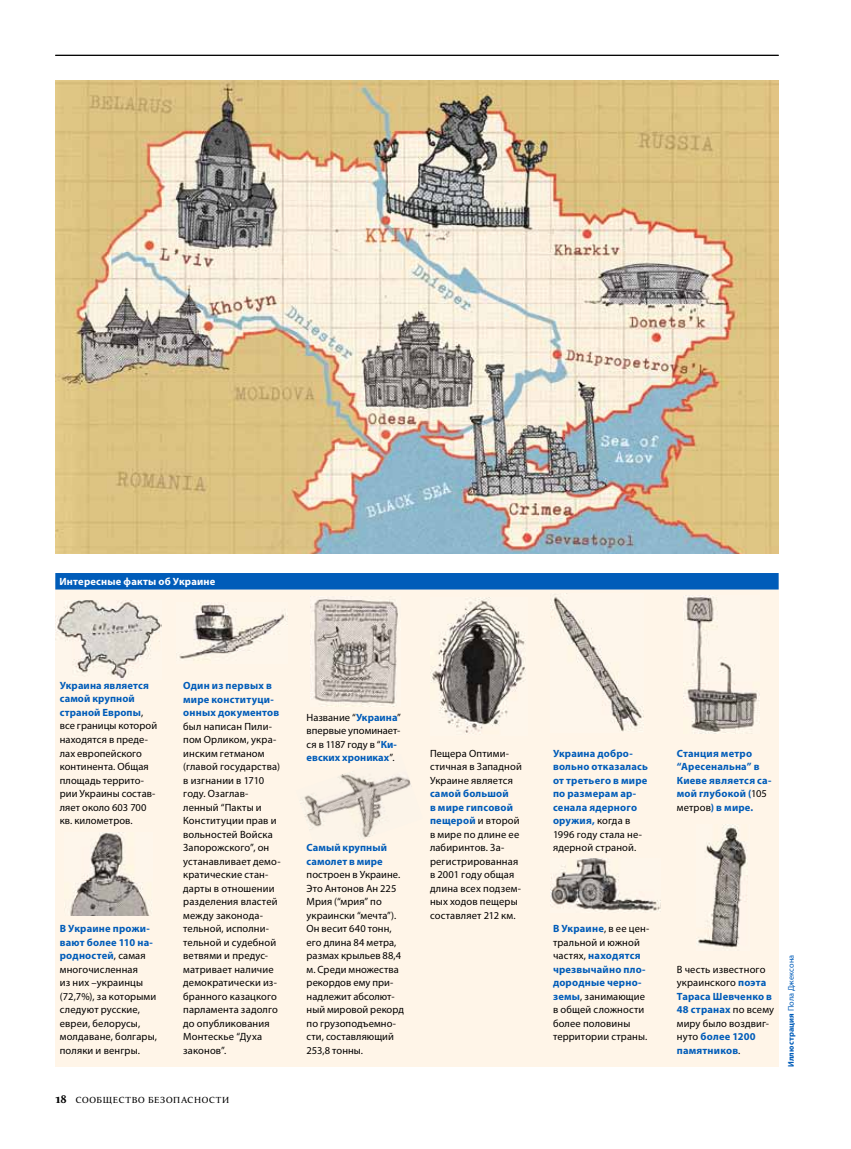
<style>
.page{position:relative;width:851px;height:1149px;background:#fff}
.page>*{position:absolute;margin:0;border:0;box-sizing:border-box;transform-origin:0 0}
.t1{font:10.5px/13.5px "Myriad Pro";letter-spacing:.01em;color:#000}
.t2{font:700 10.5px/13.5px "Myriad Pro";letter-spacing:.02em;color:#005cb9}
.t3{font:700 10.5px "Myriad Pro";letter-spacing:.02em;color:#fff}
.t4{font:9px "Le Monde Journal Cyr";letter-spacing:.075em;color:#000}
.t5{font:8.25px "Myriad Pro";letter-spacing:.015em;color:#005cb9}
.s1{font-weight:700;color:#005cb9}
.s2{font-weight:700;font-size:11.25px}
.s3{font-weight:400;color:#000}
.s4{font-weight:700}
</style>
<div class="page">
<div style="left:55px;top:577px;width:723px;height:490px;background:#fff5e8"></div>
<img style="left:55px;top:81px;width:723px;height:472px">
<img style="left:56px;top:600px;width:105px;height:79px">
<img style="left:310px;top:596px;width:88px;height:110px">
<img style="left:70px;top:832px;width:79px;height:83px">
<img style="left:550px;top:858px;width:110px;height:53px">
<img style="left:300px;top:774px;width:111px;height:65px">
<img style="left:551px;top:593px;width:93px;height:139px">
<img style="left:179px;top:604px;width:107px;height:55px">
<img style="left:430px;top:597px;width:96px;height:136px">
<img style="left:683px;top:595px;width:76px;height:138px">
<img style="left:698px;top:824px;width:50px;height:124px">
<hr style="left:55px;top:55px;width:723px;height:1px;background:#000">
<div style="left:55px;top:573px;width:723px;height:16px;background:#005cb9"></div>
<p class="t3" style="left:60px;top:574px;width:157px">Интересные факты об Украине</p>
<p class="t1" style="left:60px;top:678px;width:99px"><span class="s1">Украина является самой крупной страной Европы</span>, все границы которой находятся в преде&shy;лах европейского континента. Общая площадь террито&shy;рии Украины состав&shy;ляет около 603 700 кв. километров.</p>
<p class="t1" style="left:60px;top:921px;width:99px"><span class="s1">В Украине прожи&shy;вают более 110 на&shy;родностей</span>, самая многочисленная<br>из них –украинцы (72,7%), за которыми следуют русские, евреи, белорусы, молдаване, болгары, поляки и венгры.</p>
<p class="t2" style="left:183px;top:678px;width:97px">Один из первых в мире конституци&shy;онных документов</p>
<p class="t1" style="left:183px;top:718px;width:99px">был написан Пили&shy;пом Орликом, укра&shy;инским гетманом (главой государства) в изгнании в 1710 году. Озаглав&shy;ленный “Пакты и<br>Конституции прав и вольностей Войска<br>Запорожского”, он устанавливает демо&shy;кратические стан&shy;дарты в отношении разделения властей между законода&shy;тельной, исполни&shy;тельной и судебной ветвями и предус&shy;матривает наличие демократически из&shy;бранного казацкого парламента задолго до опубликования<br>Монтескье “Духа законов”.</p>
<p class="t4" style="left:55px;top:1093px;width:175px"><span class="s2">18</span> СООБЩЕСТВО БЕЗОПАСНОСТИ</p>
<p class="t1" style="left:306px;top:710px;width:96px">Название “<span class="s1">Украина</span>” впервые упоминает&shy;ся в 1187 году в “<span class="s1">Ки&shy;евских хрониках</span>”.</p>
<p class="t2" style="left:306px;top:840px;width:82px">Самый крупный самолет в мире</p>
<p class="t1" style="left:306px;top:867px;width:99px">построен в Украине.<br>Это Антонов Ан 225<br>Мрия (“мрия” по украински “мечта”).<br>Он весит 640 тонн, его длина 84 метра, размах крыльев 88,4 м. Среди множества рекордов ему при&shy;надлежит абсолют&shy;ный мировой рекорд по грузоподъемно&shy;сти, составляющий<br>253,8 тонны.</p>
<p class="t1" style="left:430px;top:746px;width:93px">Пещера Оптими&shy;стичная в Западной<br>Украине является</p>
<p class="t1" style="left:430px;top:786px;width:93px"><span class="s1">самой большой<br>в мире гипсовой пещерой</span> и второй в мире по длине ее лабиринтов. За&shy;регистрированная в 2001 году общая длина всех подзем&shy;ных ходов пещеры составляет 212 км.</p>
<p class="t2" style="left:553px;top:745px;width:96px">Украина добро&shy;вольно отказалась от третьего в мире по размерам ар&shy;сенала ядерного оружия, <span class="s3">когда в<br>1996 году стала не&shy;ядерной страной.</span></p>
<p class="t2" style="left:676px;top:745px;width:96px">Станция метро “Аресенальна” в<br>Киеве является са&shy;мой глубокой (<span class="s3">105 метров</span>) в мире.</p>
<p class="t1" style="left:553px;top:921px;width:98px"><span class="s1">В Украине</span>, в ее цен&shy;тральной и южной частях, <span class="s1">находятся чрезвычайно пло&shy;дородные черно&shy;земы</span>, занимающие в общей сложности более половины территории страны.</p>
<p class="t1" style="left:676px;top:962px;width:99px">В честь известного украинского <span class="s1">поэта<br>Тараса Шевченко в<br>48 странах</span> по всему миру было воздвиг&shy;нуто <span class="s1">более 1200 памятников</span>.</p>
<p class="t5" style="left:785px;top:1066px;width:114px;rotate:-90deg"><span class="s4">Иллюстрация</span> Пола Джексона</p>
</div>
